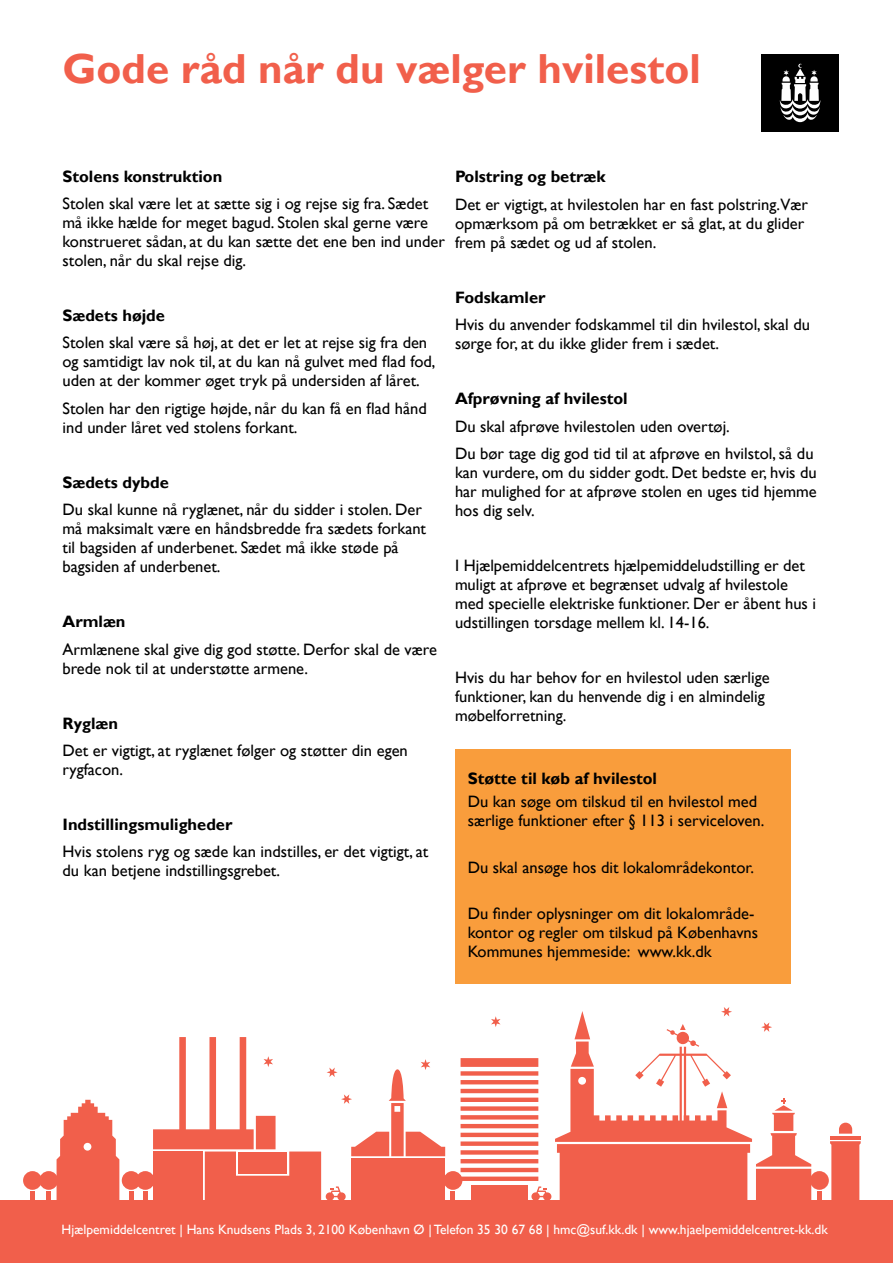
<style>
.page{position:relative;width:893px;height:1263px;background:#fff}
.page>*{position:absolute;margin:0;border:0;box-sizing:border-box;transform-origin:0 0}
.t1{font:700 42px "Gill Sans";color:#f15f4b}
.t2{font:16.5px/18.9px "Gill Sans";color:#000}
.t3{font:700 16.5px "Gill Sans";color:#000}
.t4{font:13.5px "Gill Sans";color:#fff}
</style>
<div class="page">
<div style="left:0;top:1200px;width:893px;height:63px;background:#f15f4b"></div>
<div style="left:761px;top:54px;width:78px;height:78px;background:#000"></div>
<svg style="left:780px;top:64px;width:40px;height:58px"></svg>
<svg style="left:839px;top:1123px;width:13px;height:11px"></svg>
<svg style="left:830px;top:1141px;width:31px;height:59px;background:#f26e5c"></svg>
<svg style="left:830px;top:1136px;width:31px;height:3px"></svg>
<div style="left:810px;top:1171px;width:19px;height:19px;background:#f15f4b;border-radius:50%"></div>
<div style="left:817px;top:1191px;width:5px;height:10px;background:#f15f4b"></div>
<div style="left:136px;top:1171px;width:19px;height:19px;background:#f15f4b;border-radius:50%"></div>
<hr style="left:143px;top:1191px;width:4px;height:10px;background:#f15f4b">
<div style="left:444px;top:1171px;width:18px;height:19px;background:#f15f4b;border-radius:50%"></div>
<hr style="left:451px;top:1191px;width:4px;height:10px;background:#f15f4b">
<div style="left:122px;top:1171px;width:19px;height:19px;background:#f15f4b;border-radius:50%"></div>
<hr style="left:129px;top:1191px;width:4px;height:10px;background:#f15f4b">
<div style="left:39px;top:1171px;width:19px;height:19px;background:#f15f4b;border-radius:50%"></div>
<hr style="left:47px;top:1191px;width:4px;height:10px;background:#f15f4b">
<div style="left:23px;top:1171px;width:19px;height:19px;background:#f15f4b;border-radius:50%"></div>
<div style="left:30px;top:1191px;width:5px;height:10px;background:#f15f4b"></div>
<svg style="left:461px;top:1007px;width:350px;height:193px"></svg>
<svg style="left:57px;top:1100px;width:62px;height:100px"></svg>
<svg style="left:153px;top:1037px;width:292px;height:163px"></svg>
<div style="left:455px;top:749px;width:336px;height:235px;background:#f99d3c"></div>
<h1 class="t1" style="left:63px;top:45px;width:640px">Gode råd når du vælger hvilestol</h1>
<p class="t3" style="left:63px;top:166px;width:161px">Stolens konstruktion</p>
<p class="t2" style="left:63px;top:194px;width:384px">Stolen skal være let at sætte sig i og rejse sig fra. Sædet må ikke hælde for meget bagud. Stolen skal gerne være konstrueret sådan, at du kan sætte det ene ben ind under stolen, når du skal rejse dig.</p>
<p class="t3" style="left:63px;top:306px;width:104px">Sædets højde</p>
<p class="t2" style="left:63px;top:333px;width:374px">Stolen skal være så høj, at det er let at rejse sig fra den og samtidigt lav nok til, at du kan nå gulvet med flad fod, uden at der kommer øget tryk på undersiden af låret.</p>
<p class="t2" style="left:63px;top:399px;width:366px">Stolen har den rigtige højde, når du kan få en flad hånd ind under låret ved stolens forkant.</p>
<p class="t3" style="left:63px;top:473px;width:108px">Sædets dybde</p>
<p class="t2" style="left:63px;top:500px;width:365px">Du skal kunne nå ryglænet, når du sidder i stolen. Der må maksimalt være en håndsbredde fra sædets forkant til bagsiden af underbenet. Sædet må ikke støde på bagsiden af underbenet.</p>
<p class="t3" style="left:63px;top:612px;width:65px">Armlæn</p>
<p class="t2" style="left:63px;top:639px;width:376px">Armlænene skal give dig god støtte. Derfor skal de være brede nok til at understøtte armene.</p>
<p class="t3" style="left:63px;top:713px;width:57px">Ryglæn</p>
<p class="t2" style="left:63px;top:741px;width:347px">Det er vigtigt, at ryglænet følger og støtter din egen rygfacon.</p>
<p class="t3" style="left:63px;top:815px;width:171px">Indstillingsmuligheder</p>
<p class="t2" style="left:63px;top:842px;width:367px">Hvis stolens ryg og sæde kan indstilles, er det vigtigt, at du kan betjene indstillingsgrebet.</p>
<p class="t3" style="left:455px;top:167px;width:152px">Polstring og betræk</p>
<p class="t2" style="left:455px;top:195px;width:355px">Det er vigtigt, at hvilestolen har en fast polstring.Vær opmærksom på om betrækket er så glat, at du glider frem på sædet og ud af stolen.</p>
<p class="t3" style="left:455px;top:288px;width:92px">Fodskamler</p>
<p class="t2" style="left:455px;top:315px;width:356px">Hvis du anvender fodskammel til din hvilestol, skal du sørge for, at du ikke glider frem i sædet.</p>
<p class="t3" style="left:455px;top:389px;width:174px">Afprøvning af hvilestol</p>
<p class="t2" style="left:455px;top:412px;width:360px;line-height:27.5px">Du skal afprøve hvilestolen uden overtøj.<br>Du bør tage dig god tid til at afprøve en hvilstol, så du</p>
<p class="t2" style="left:455px;top:463px;width:363px;text-align:justify">kan vurdere, om du sidder godt. Det bedste er, hvis du har mulighed for at afprøve stolen en uges tid hjemme hos dig selv.</p>
<p class="t2" style="left:455px;top:556px;width:363px">I Hjælpemiddelcentrets hjælpemiddeludstilling er det muligt at afprøve et begrænset udvalg af hvilestole med specielle elektriske funktioner. Der er åbent hus i udstillingen torsdage mellem kl. 14-16.</p>
<p class="t2" style="left:455px;top:668px;width:316px">Hvis du har behov for en hvilestol uden særlige funktioner, kan du henvende dig i en almindelig møbelforretning.</p>
<p class="t3" style="left:468px;top:769px;width:191px">Støtte til køb af hvilestol</p>
<p class="t2" style="left:468px;top:792px;width:298px">Du kan søge om tilskud til en hvilestol med særlige funktioner efter § 113 i serviceloven.</p>
<p class="t2" style="left:468px;top:857px;width:288px">Du skal ansøge hos dit lokalområdekontor.</p>
<p class="t2" style="left:468px;top:904px;width:292px">Du finder oplysninger om dit lokalområde&shy;kontor og regler om tilskud på Københavns<br>Kommunes hjemmeside: www.kk.dk</p>
<p class="t4" style="left:62px;top:1221px;width:768px">Hjælpemiddelcentret | Hans Knudsens Plads 3, 2100 København Ø | Telefon 35 30 67 68 | hmc@suf.kk.dk | www.hjaelpemiddelcentret-kk.dk</p>
</div>
